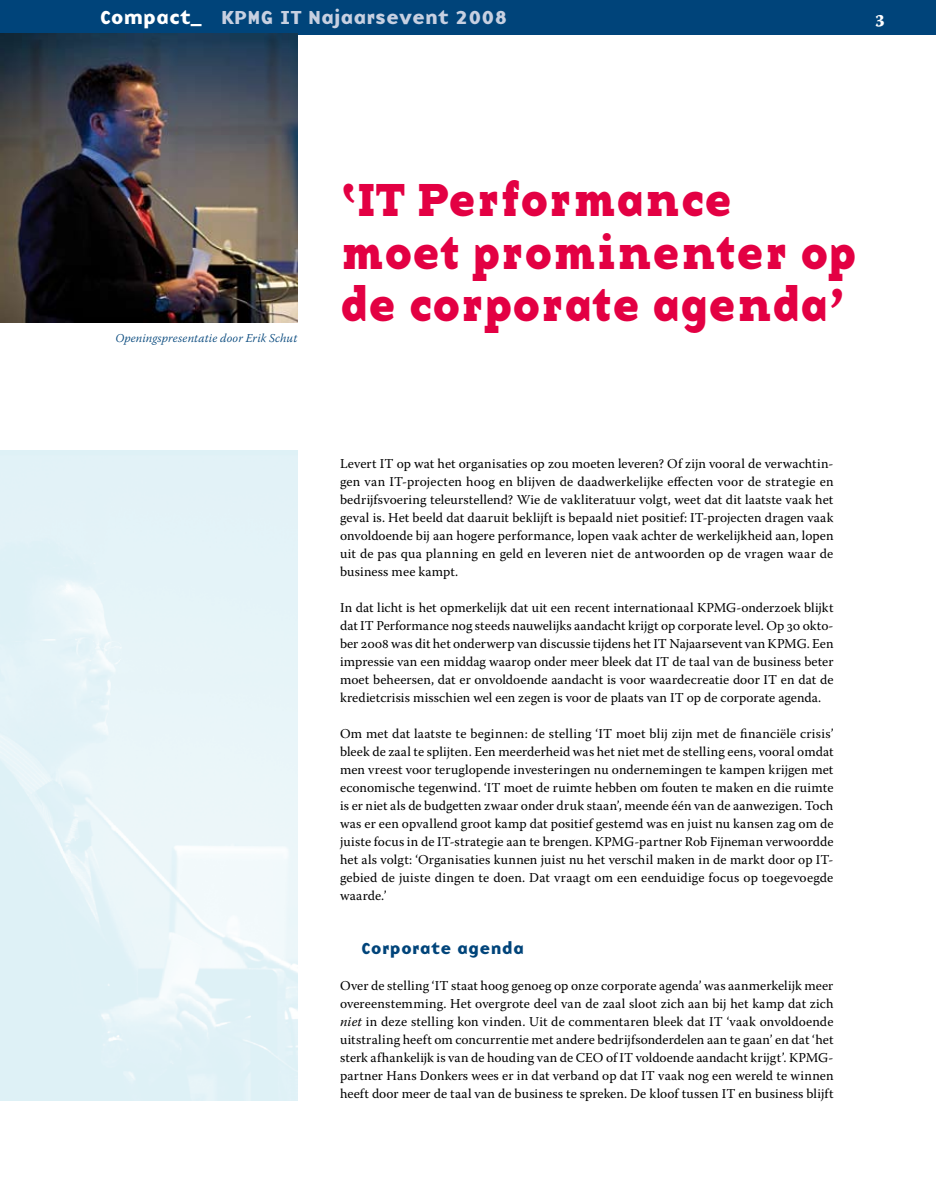
<style>
.page{position:relative;width:936px;height:1191px;background:#fff}
.page>*{position:absolute;margin:0;border:0;box-sizing:border-box;transform-origin:0 0}
.t1{font:48px/52.5px "Base Twelve Serif B";color:#e30043}
.t2{font:19.5px "Base Nine B";color:#c7d0e1}
.t3{font:19.5px "Warnock Pro Bold Capt";color:#fff}
.t4{font:16.5px "Base Nine B";letter-spacing:.015em;color:#00447a}
.t5{font:13.5px/18px "Warnock Pro";letter-spacing:.01em;color:#000;text-align:justify}
.t6{font:italic 300 12px "Warnock Pro";letter-spacing:.015em;color:#00447a}
.s1{color:#fff}
.s2{font-style:italic}
</style>
<div class="page">
<div style="left:0;top:0;width:935px;height:34px;background:#00447a"></div>
<img style="left:0;top:33px;width:297px;height:290px">
<h2 class="t2" style="left:100px;top:2px;width:409px"><span class="s1">Compact_</span> KPMG IT Najaarsevent 2008</h2>
<h2 class="t3" style="left:875px;top:6px;width:11px">3</h2>
<p class="t6" style="left:115px;top:331px;width:183px">Openingspresentatie door Erik Schut</p>
<h1 class="t1" style="left:340px;top:171px;width:517px">‘IT Performance moet prominenter op de corporate agenda’</h1>
<p class="t5" style="left:340px;top:454px;width:495px">Levert IT op wat het organisaties op zou moeten leveren? Of zijn vooral de verwachtin&shy;gen van IT-projecten hoog en blijven de daadwerkelijke effecten voor de strategie en bedrijfsvoering teleurstellend? Wie de vakliteratuur volgt, weet dat dit laatste vaak het geval is. Het beeld dat daaruit beklijft is bepaald niet positief: IT-projecten dragen vaak onvoldoende bij aan hogere performance, lopen vaak achter de werkelijkheid aan, lopen uit de pas qua planning en geld en leveren niet de antwoorden op de vragen waar de business mee kampt.</p>
<p class="t5" style="left:340px;top:598px;width:495px">In dat licht is het opmerkelijk dat uit een recent internationaal KPMG-onderzoek blijkt dat IT Performance nog steeds nauwelijks aandacht krijgt op corporate level. Op 30 okto&shy;ber 2008 was dit het onderwerp van discussie tijdens het IT Najaarsevent van KPMG. Een impressie van een middag waarop onder meer bleek dat IT de taal van de business beter moet beheersen, dat er onvoldoende aandacht is voor waardecreatie door IT en dat de kredietcrisis misschien wel een zegen is voor de plaats van IT op de corporate agenda.</p>
<p class="t5" style="left:340px;top:724px;width:495px">Om met dat laatste te beginnen: de stelling ‘IT moet blij zijn met de financiële crisis’ bleek de zaal te splijten. Een meerderheid was het niet met de stelling eens, vooral omdat men vreest voor teruglopende investeringen nu ondernemingen te kampen krijgen met economische tegenwind. ‘IT moet de ruimte hebben om fouten te maken en die ruimte is er niet als de budgetten zwaar onder druk staan’, meende één van de aanwezigen. Toch was er een opvallend groot kamp dat positief gestemd was en juist nu kansen zag om de juiste focus in de IT-strategie aan te brengen. KPMG-partner Rob Fijneman verwoordde het als volgt: ‘Organisaties kunnen juist nu het verschil maken in de markt door op IT&shy;gebied de juiste dingen te doen. Dat vraagt om een eenduidige focus op toegevoegde waarde.’</p>
<p class="t4" style="left:361px;top:935px;width:164px">Corporate agenda</p>
<p class="t5" style="left:340px;top:976px;width:495px">Over de stelling ‘IT staat hoog genoeg op onze corporate agenda’ was aanmerkelijk meer overeenstemming. Het overgrote deel van de zaal sloot zich aan bij het kamp dat zich <span class="s2">niet</span> in deze stelling kon vinden. Uit de commentaren bleek dat IT ‘vaak onvoldoende uitstraling heeft om concurrentie met andere bedrijfsonderdelen aan te gaan’ en dat ‘het sterk afhankelijk is van de houding van de CEO of IT voldoende aandacht krijgt’. KPMG&shy;partner Hans Donkers wees er in dat verband op dat IT vaak nog een wereld te winnen heeft door meer de taal van de business te spreken. De kloof tussen IT en business blijft</p>
</div>
